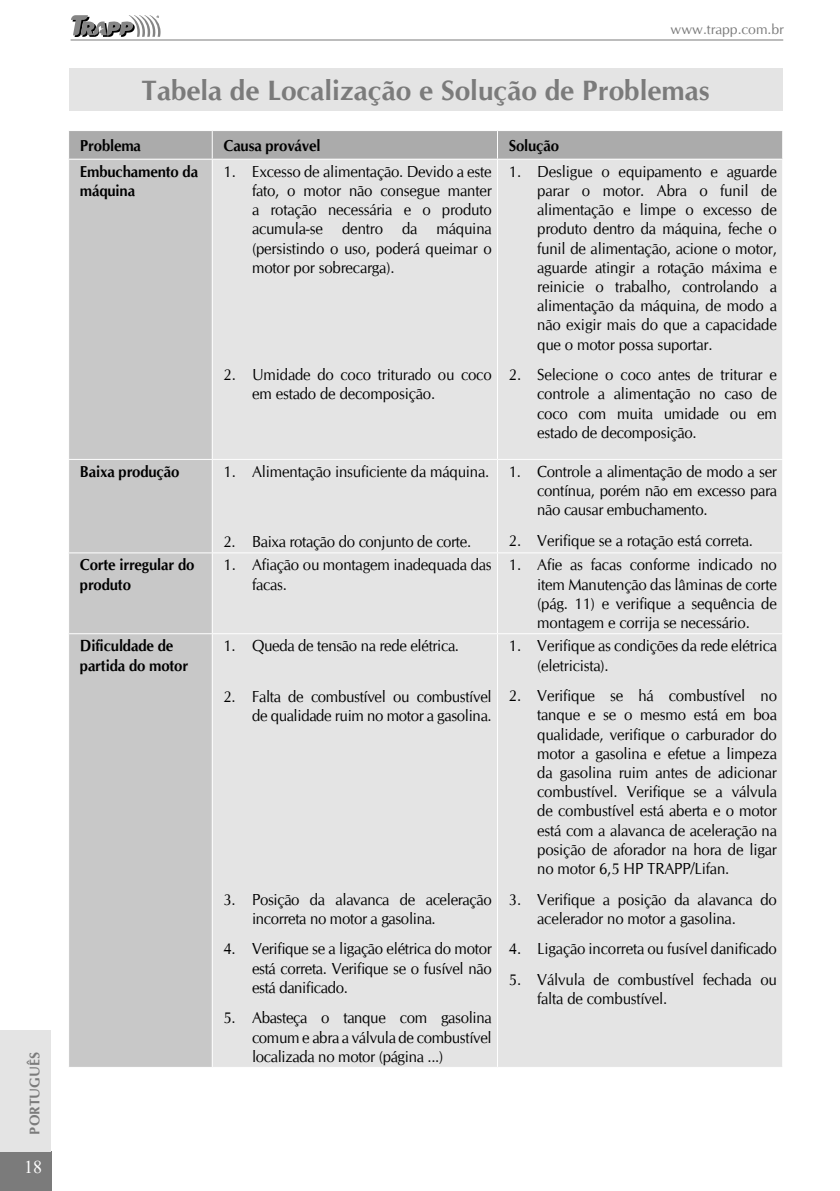
<style>
.page{position:relative;width:840px;height:1191px;background:#fff}
.page>*{position:absolute;margin:0;border:0;box-sizing:border-box;transform-origin:0 0}
.t1{font:700 28px "CG Omega";color:#7b7b7b}
.t2{font:18px "Times New Roman";color:#fff}
.t3{font:16px/19.2px "CG Omega";letter-spacing:-.01em;color:#000;text-align:justify;scale:.94 1}
.t4{font:700 15.8px/19.2px "CG Omega";letter-spacing:-.01em;color:#000;scale:.94 1}
.t5{font:14px "CG Omega";color:#7b7b7b}
.t6{font:700 14px "CG Omega";color:#7b7b7b}
</style>
<div class="page">
<div style="left:0;top:1151px;width:51px;height:40px;background:#7b7b7b"></div>
<div style="left:0;top:1029px;width:51px;height:122px;background:#e4e4e4"></div>
<hr style="left:71px;top:40px;width:711px;height:1px;background:#7a7a7a">
<svg style="left:71px;top:15px;width:89px;height:22px"></svg>
<div style="left:69px;top:68px;width:713px;height:43px;background:#e4e4e4"></div>
<div style="left:69px;top:160px;width:143px;height:907px;background:#c8c8c8"></div>
<div style="left:213px;top:160px;width:568px;height:907px;background:#e4e4e4"></div>
<hr style="left:496px;top:160px;width:1px;height:299px;background:#fff">
<hr style="left:68px;top:459px;width:144px;height:1px;background:#fff">
<hr style="left:212px;top:459px;width:285px;height:1px;background:#fff">
<hr style="left:497px;top:459px;width:285px;height:1px;background:#fff">
<hr style="left:496px;top:460px;width:1px;height:92px;background:#fff">
<hr style="left:496px;top:553px;width:1px;height:80px;background:#fff">
<hr style="left:68px;top:633px;width:144px;height:1px;background:#fff">
<hr style="left:212px;top:633px;width:285px;height:1px;background:#fff">
<hr style="left:497px;top:633px;width:285px;height:1px;background:#fff">
<hr style="left:496px;top:634px;width:1px;height:433px;background:#fff">
<div style="left:69px;top:131px;width:713px;height:28px;background:#ababab"></div>
<hr style="left:68px;top:552px;width:144px;height:1px;background:#fff">
<hr style="left:212px;top:552px;width:285px;height:1px;background:#fff">
<hr style="left:497px;top:552px;width:285px;height:1px;background:#fff">
<p class="t6" style="left:26px;top:1134px;width:84px;rotate:-90deg">PORTUGUÊS</p>
<p class="t2" style="left:24px;top:1154px;width:20px">18</p>
<p class="t5" style="left:670px;top:21px;width:115px">www.trapp.com.br</p>
<h1 class="t1" style="left:141px;top:72px;width:569px">Tabela de Localização e Solução de Problemas</h1>
<p class="t4" style="left:80px;top:136px;width:66px">Problema</p>
<p class="t4" style="left:223px;top:136px;width:105px">Causa provável</p>
<p class="t4" style="left:508px;top:136px;width:55px">Solução</p>
<p class="t4" style="left:80px;top:162px;width:127px">Embuchamento da máquina</p>
<p class="t3" style="left:252px;top:162px;width:256px;text-indent:-28px">1. Excesso de alimentação. Devido a este fato, o motor não consegue manter a rotação necessária e o produto acumula-se dentro da máquina (persistindo o uso, poderá queimar o motor por sobrecarga).</p>
<p class="t3" style="left:537px;top:162px;width:256px;text-indent:-28px">1. Desligue o equipamento e aguarde parar o motor. Abra o funil de alimentação e limpe o excesso de produto dentro da máquina, feche o funil de alimentação, acione o motor, aguarde atingir a rotação máxima e reinicie o trabalho, controlando a alimentação da máquina, de modo a não exigir mais do que a capacidade que o motor possa suportar.</p>
<p class="t3" style="left:537px;top:365px;width:256px;text-indent:-28px">2. Selecione o coco antes de triturar e controle a alimentação no caso de coco com muita umidade ou em estado de decomposição.</p>
<p class="t3" style="left:252px;top:365px;width:256px;text-indent:-28px">2. Umidade do coco triturado ou coco em estado de decomposição.</p>
<p class="t4" style="left:80px;top:462px;width:107px">Baixa produção</p>
<p class="t3" style="left:223px;top:462px;width:284px">1. Alimentação insuficiente da máquina.</p>
<p class="t3" style="left:223px;top:532px;width:265px">2. Baixa rotação do conjunto de corte.</p>
<p class="t3" style="left:537px;top:462px;width:256px;text-indent:-28px">1. Controle a alimentação de modo a ser contínua, porém não em excesso para não causar embuchamento.</p>
<p class="t3" style="left:508px;top:531px;width:261px">2. Verifique se a rotação está correta.</p>
<p class="t4" style="left:80px;top:555px;width:123px">Corte irregular do produto</p>
<p class="t3" style="left:252px;top:555px;width:256px;text-indent:-28px">1. Afiação ou montagem inadequada das facas.</p>
<p class="t3" style="left:537px;top:555px;width:256px;text-indent:-28px">1. Afie as facas conforme indicado no item Manutenção das lâminas de corte (pág. 11) e verifique a sequência de montagem e corrija se necessário.</p>
<p class="t4" style="left:80px;top:636px;width:116px">Dificuldade de partida do motor</p>
<p class="t3" style="left:223px;top:636px;width:252px">1. Queda de tensão na rede elétrica.</p>
<p class="t3" style="left:223px;top:687px;width:286px;text-align:right">2. Falta de combustível ou combustível de qualidade ruim no motor a gasolina.</p>
<p class="t3" style="left:537px;top:636px;width:256px;text-indent:-28px">1. Verifique as condições da rede elétrica (eletricista).</p>
<p class="t3" style="left:537px;top:686px;width:256px;text-indent:-28px">2. Verifique se há combustível no tanque e se o mesmo está em boa qualidade, verifique o carburador do motor a gasolina e efetue a limpeza da gasolina ruim antes de adicionar combustível. Verifique se a válvula de combustível está aberta e o motor está com a alavanca de aceleração na posição de aforador na hora de ligar no motor 6,5 HP TRAPP/Lifan.</p>
<p class="t3" style="left:537px;top:889px;width:256px;text-indent:-28px">3. Verifique a posição da alavanca do acelerador no motor a gasolina.</p>
<p class="t3" style="left:508px;top:939px;width:286px">4. Ligação incorreta ou fusível danificado</p>
<p class="t3" style="left:537px;top:970px;width:256px;text-indent:-28px">5. Válvula de combustível fechada ou falta de combustível.</p>
<p class="t3" style="left:252px;top:889px;width:256px;text-indent:-28px">3. Posição da alavanca de aceleração incorreta no motor a gasolina.</p>
<p class="t3" style="left:252px;top:939px;width:256px;text-indent:-28px">4. Verifique se a ligação elétrica do motor está correta. Verifique se o fusível não está danificado.</p>
<p class="t3" style="left:252px;top:1008px;width:256px;text-indent:-28px">5. Abasteça o tanque com gasolina comum e abra a válvula de combustível localizada no motor (página ...)</p>
</div>
